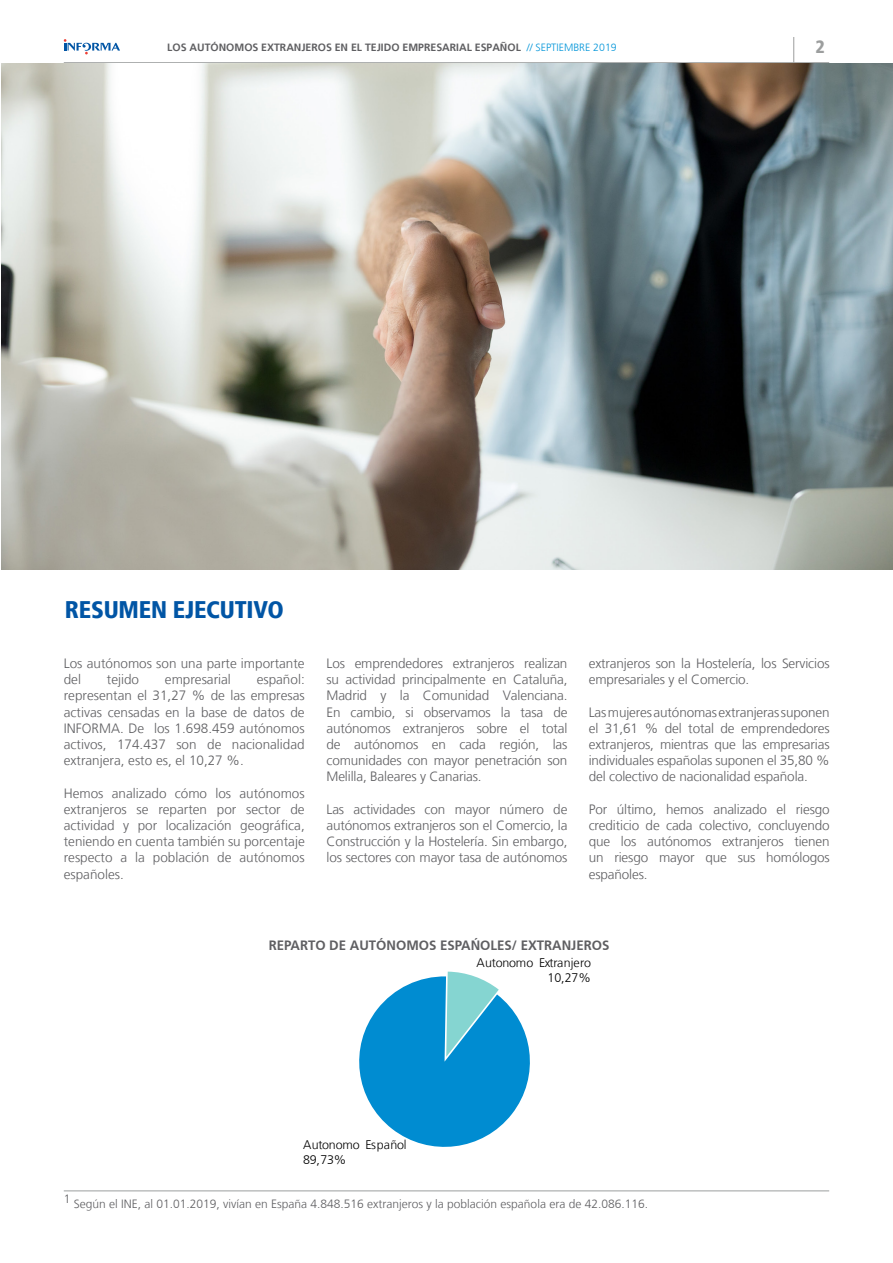
<style>
.page{position:relative;width:893px;height:1263px;background:#fff}
.page>*{position:absolute;margin:0;border:0;box-sizing:border-box;transform-origin:0 0}
.t1{font:900 condensed 24px "Frutiger LT";letter-spacing:-.01em;color:#0155a5}
.t2{font:900 condensed 18px "Frutiger LT";color:#9c9e9e}
.texto{font:300 13.5px/16.2px "Frutiger LT";letter-spacing:-.01em;color:#5f5f62;text-align:justify}
.cabecera{font:700 13.5px "Frutiger CE";color:#5f5f62}
.t3{font:300 12.45px/15.3px "Frutiger LT";letter-spacing:-.02em;color:#000;text-align:right}
.t4{font:300 12px "Frutiger LT";color:#5f5f62}
.t5{font:700 10.5px "Frutiger Linotype";color:#5f5f62}
.s1{font-family:"Frutiger LT";font-weight:300;color:#0095d9}
</style>
<div class="page">
<svg style="left:64px;top:39px;width:56px;height:15px"></svg>
<hr style="left:64px;top:62px;width:765px;height:1px;background:#9c9e9e">
<svg style="left:793px;top:37px;width:1px;height:25px"></svg>
<img style="left:1px;top:64px;width:892px;height:506px">
<hr style="left:64px;top:1190px;width:765px;height:1px;background:#9c9e9e">
<svg style="left:359px;top:972px;width:171px;height:175px"></svg>
<p class="t5" style="left:167px;top:41px;width:451px">LOS AUTÓNOMOS EXTRANJEROS EN EL TEJIDO EMPRESARIAL ESPAÑOL <span class="s1">// SEPTIEMBRE 2019</span></p>
<h2 class="t2" style="left:816px;top:36px;width:11px">2</h2>
<p class="t1" style="left:65px;top:595px;width:220px">RESUMEN EJECUTIVO</p>
<p class="texto" style="left:64px;top:655px;width:242px">Los autónomos son una parte importante del</p>
<p class="texto" style="left:64px;top:672px;width:242px;text-indent:193px">español: representan el 31,27 % de las empresas activas censadas en la base de datos de INFORMA. De los 1.698.459 autónomos activos, 174.437 son de nacionalidad extranjera, esto es, el 10,27 %.</p>
<p class="texto" style="left:64px;top:785px;width:242px">Hemos analizado cómo los autónomos extranjeros se reparten por sector de actividad y por localización geográfica, teniendo en cuenta también su porcentaje respecto a la población de autónomos españoles.</p>
<p class="texto" style="left:107px;top:672px;width:34px">tejido</p>
<p class="texto" style="left:165px;top:672px;width:67px">empresarial</p>
<p class="texto" style="left:326px;top:655px;width:242px">Los emprendedores extranjeros realizan su actividad principalmente en Cataluña, Madrid y la Comunidad Valenciana.<br>En cambio, si observamos la tasa de autónomos extranjeros sobre el total de autónomos en cada región, las comunidades con mayor penetración son Melilla, Baleares y Canarias.</p>
<p class="texto" style="left:326px;top:801px;width:242px">Las actividades con mayor número de autónomos extranjeros son el Comercio, la Construcción y la Hostelería. Sin embargo, los sectores con mayor tasa de autónomos</p>
<p class="texto" style="left:589px;top:655px;width:242px">extranjeros son la Hostelería, los Servicios empresariales y el Comercio.</p>
<p class="texto" style="left:589px;top:704px;width:242px">Las mujeres autónomas extranjeras suponen el 31,61 % del total de emprendedores extranjeros, mientras que las empresarias individuales españolas suponen el 35,80 % del colectivo de nacionalidad española.</p>
<p class="texto" style="left:589px;top:801px;width:242px">Por último, hemos analizado el riesgo crediticio de cada colectivo, concluyendo que los autónomos extranjeros tienen un riesgo mayor que sus homólogos españoles.</p>
<p class="cabecera" style="left:269px;top:937px;width:342px">REPARTO DE AUTÓNOMOS ESPAÑOLES/ EXTRANJEROS</p>
<p class="t3" style="left:303px;top:1137px;width:105px;text-align:left">Autonomo Español<br>89,73%</p>
<p class="t3" style="left:477px;top:955px;width:116px">Autonomo Extranjero<br>10,27%</p>
<p class="t4" style="left:64px;top:1197px;width:586px">1 Según el INE, al 01.01.2019, vivían en España 4.848.516 extranjeros y la población española era de 42.086.116.</p>
</div>
